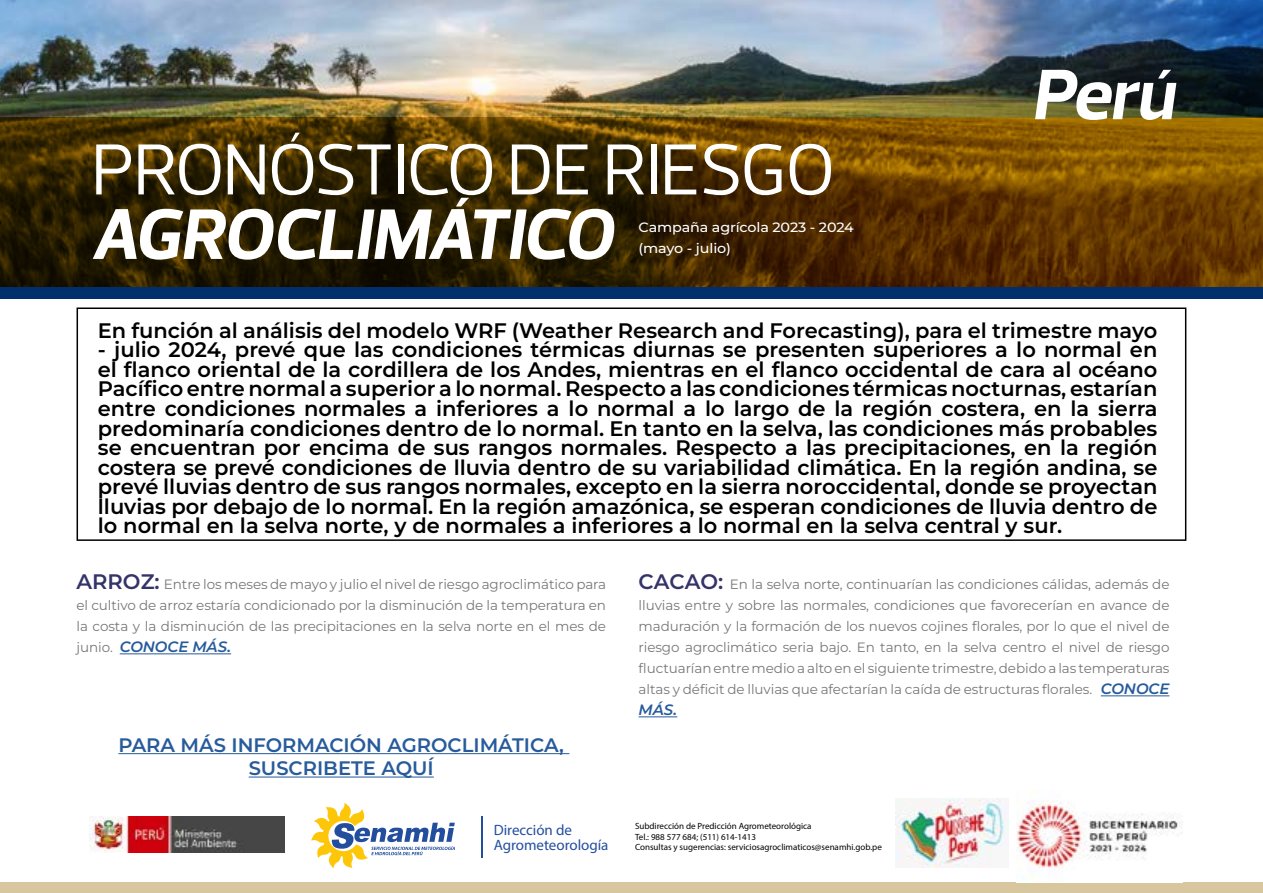
<style>
.page{position:relative;width:1263px;height:893px;background:#fff}
.page>*{position:absolute;margin:0;border:0;box-sizing:border-box;transform-origin:0 0}
.t1{font:73.5px "Prelo";letter-spacing:-.03em;color:#fff}
.t2{font:italic 700 72.75px "Prelo";letter-spacing:-.02em;color:#fff}
.t3{font:600 21px/19.5px "Montserrat";color:#000;text-align:justify}
.t4{font:600 19.5px/23.4px "Montserrat";color:#275b9b;text-align:center}
.t5{font:15px/15px "Myriad Pro";color:#234e9e}
.t6{font:italic 600 15px "Montserrat";letter-spacing:-.005em;color:#275b9b}
.t7{font:13.5px/21px "Montserrat";letter-spacing:-.005em;color:#787778;text-align:justify}
.t8{font:500 13.5px/21px "Montserrat";letter-spacing:-.01em;color:#fff;scale:1.06 1}
.t9{font:9px/10.8px "Myriad Pro";color:#000}
.s1{font-weight:600;font-size:21px;color:#34336a}
.s2{font-weight:400;font-style:normal;font-size:13.5px;color:#787778}
.s3{font-weight:600;font-style:italic;font-size:15px;color:#275b9b}
</style>
<div class="page">
<div style="left:0;top:882px;width:1263px;height:11px;background:#d7c69e"></div>
<img style="left:89px;top:816px;width:196px;height:37px">
<svg style="left:311px;top:803px;width:144px;height:65px"></svg>
<hr style="left:482px;top:816px;width:1px;height:41px;background:#234e9e">
<img style="left:0;top:0;width:1263px;height:118px">
<svg style="left:0;top:118px;width:1263px;height:169px;background:#4b3000"></svg>
<div style="left:0;top:287px;width:1263px;height:11px;background:#002f6e"></div>
<div style="left:77px;top:307px;width:1109px;height:234px;border:2px solid #000"></div>
<div style="left:945px;top:809px;width:224px;height:59px;background:#fff;border:2px solid #fff"></div>
<hr style="left:120px;top:653px;width:111px;height:1px;background:#275b9b">
<hr style="left:1101px;top:695px;width:68px;height:1px;background:#275b9b">
<hr style="left:639px;top:716px;width:38px;height:1px;background:#275b9b">
<hr style="left:118px;top:753px;width:451px;height:1px;background:#275b9b">
<hr style="left:249px;top:776px;width:185px;height:1px;background:#275b9b">
<img style="left:1017px;top:800px;width:164px;height:80px">
<img style="left:895px;top:799px;width:114px;height:68px">
<h1 class="t1" style="left:91px;top:125px;width:746px">PRONÓSTICO DE RIESGO</h1>
<h2 class="t2" style="left:91px;top:190px;width:524px">AGROCLIMÁTICO</h2>
<p class="t8" style="left:639px;top:217px;width:205px">Campaña agrícola 2023 - 2024 (mayo - julio)</p>
<h2 class="t2" style="left:1031px;top:50px;width:145px">Perú</h2>
<p class="t3" style="left:98px;top:320px;width:1061px">En función al análisis del modelo WRF (Weather Research and Forecasting), para el trimestre mayo</p>
<p class="t3" style="left:98px;top:340px;width:1061px">- julio 2024, prevé que las condiciones térmicas diurnas se presenten superiores a lo normal en el flanco oriental de la cordillera de los Andes, mientras en el flanco occidental de cara al océano Pacífico entre normal a superior a lo normal. Respecto a las condiciones térmicas nocturnas, estarían entre condiciones normales a inferiores a lo normal a lo largo de la región costera, en la sierra predominaría condiciones dentro de lo normal. En tanto en la selva, las condiciones más probables se encuentran por encima de sus rangos normales. Respecto a las precipitaciones, en la región costera se prevé condiciones de lluvia dentro de su variabilidad climática. En la región andina, se prevé lluvias dentro de sus rangos normales, excepto en la sierra noroccidental, donde se proyectan lluvias por debajo de lo normal. En la región amazónica, se esperan condiciones de lluvia dentro de lo normal en la selva norte, y de normales a inferiores a lo normal en la selva central y sur.</p>
<p class="t7" style="left:77px;top:574px;width:531px"><span class="s1">ARROZ:</span> Entre los meses de mayo y julio el nivel de riesgo agroclimático para el cultivo de arroz estaría condicionado por la disminución de la temperatura en la costa y la disminución de las precipitaciones en la selva norte en el mes de</p>
<p class="t6" style="left:77px;top:637px;width:156px"><span class="s2">junio.</span> CONOCE MÁS.</p>
<p class="t4" style="left:118px;top:733px;width:447px">PARA MÁS INFORMACIÓN AGROCLIMÁTICA,<br>SUSCRIBETE AQUÍ</p>
<p class="t5" style="left:494px;top:822px;width:116px">Dirección de<br>Agrometeorología</p>
<p class="t7" style="left:639px;top:574px;width:532px"><span class="s1">CACAO:</span> En la selva norte, continuarían las condiciones cálidas, además de lluvias entre y sobre las normales, condiciones que favorecerían en avance de maduración y la formación de los nuevos cojines florales, por lo que el nivel de riesgo agroclimático seria bajo. En tanto, en la selva centro el nivel de riesgo fluctuarían entre medio a alto en el siguiente trimestre, debido a las temperaturas altas y déficit de lluvias que afectarían la caída de estructuras florales. <span class="s3">CONOCE</span></p>
<p class="t6" style="left:639px;top:700px;width:40px">MÁS.</p>
<p class="t9" style="left:635px;top:820px;width:248px">Subdirección de Predicción Agrometeorológica<br>Tel.: 988 577 684; (511) 614-1413<br>Consultas y sugerencias: serviciosagroclimaticos@senamhi.gob.pe</p>
</div>
